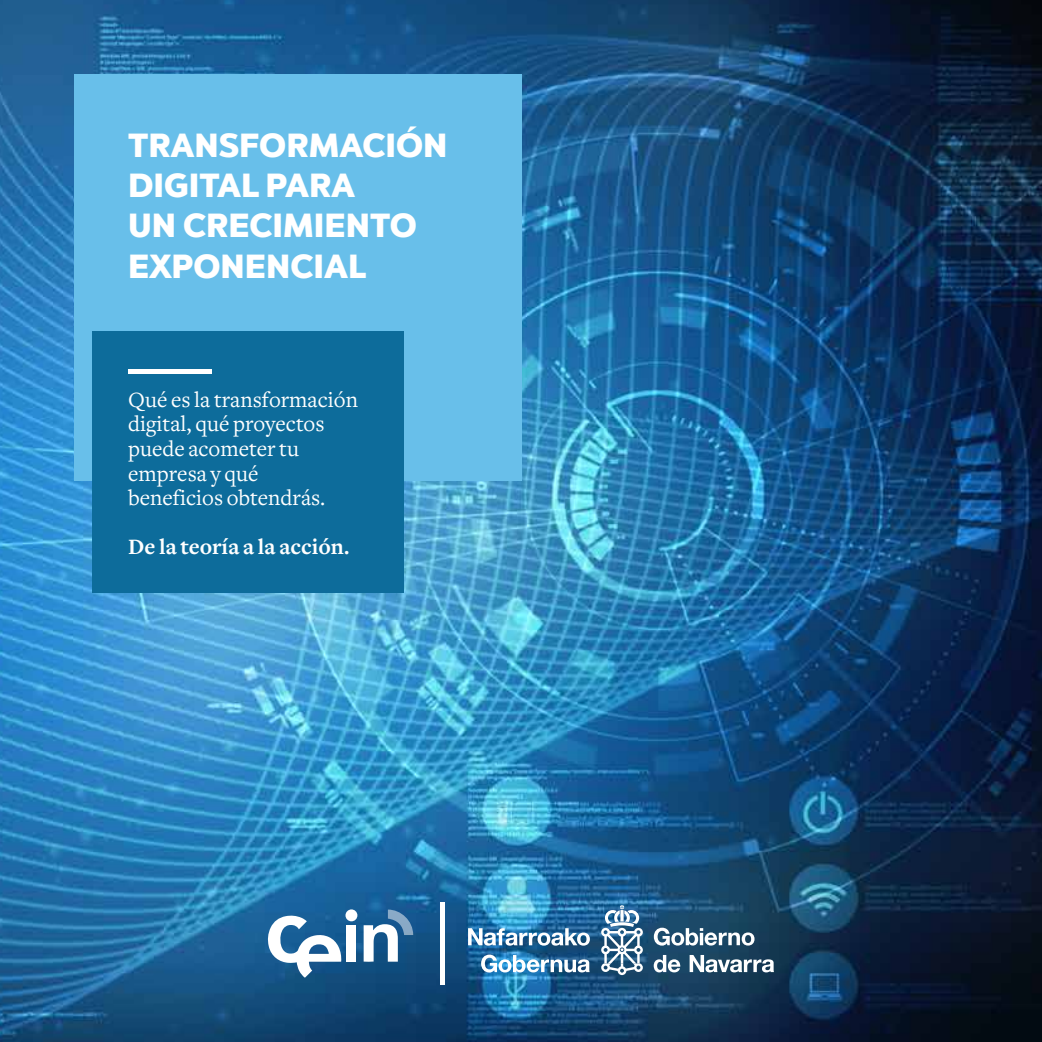
<style>
.page{position:relative;width:1042px;height:1042px;background:#fff}
.page>*{position:absolute;margin:0;border:0;box-sizing:border-box;transform-origin:0 0}
.t1{font:900 33.25px/40.2px "Chronica Pro";color:#fff}
.t2{font:22.75px/24.5px "Freight Text";color:#fff}
.t3{font:700 22.75px "Freight Text";color:#fff}
</style>
<div class="page">
<img style="left:0;top:0;width:1042px;height:1042px">
<div style="left:74px;top:74px;width:448px;height:407px;background:#68bfea"></div>
<div style="left:92px;top:331px;width:311px;height:261px;background:#0d6c9b"></div>
<svg style="left:267px;top:915px;width:74px;height:63px"></svg>
<div style="left:346px;top:925px;width:10px;height:36px;background:#fff"></div>
<svg style="left:364px;top:909px;width:49px;height:53px"></svg>
<div style="left:345px;top:909px;width:12px;height:12px;background:#fff;border-radius:50%"></div>
<hr style="left:128px;top:369px;width:84px;height:4px;background:#fff">
<div style="left:440px;top:902px;width:5px;height:83px;background:#fff"></div>
<svg style="left:468px;top:928px;width:122px;height:17px"></svg>
<svg style="left:654px;top:927px;width:100px;height:18px"></svg>
<svg style="left:601px;top:905px;width:42px;height:70px"></svg>
<svg style="left:689px;top:955px;width:85px;height:17px"></svg>
<svg style="left:654px;top:955px;width:26px;height:17px"></svg>
<svg style="left:481px;top:954px;width:109px;height:18px"></svg>
<h1 class="t1" style="left:128px;top:125px;width:321px">TRANSFORMACIÓN<br>DIGITAL PARA<br>UN CRECIMIENTO<br>EXPONENCIAL</h1>
<p class="t2" style="left:128px;top:388px;width:231px">Qué es la transformación digital, qué proyectos puede acometer tu empresa y qué beneficios obtendrás.</p>
<p class="t3" style="left:128px;top:534px;width:223px">De la teoría a la acción.</p>
</div>
